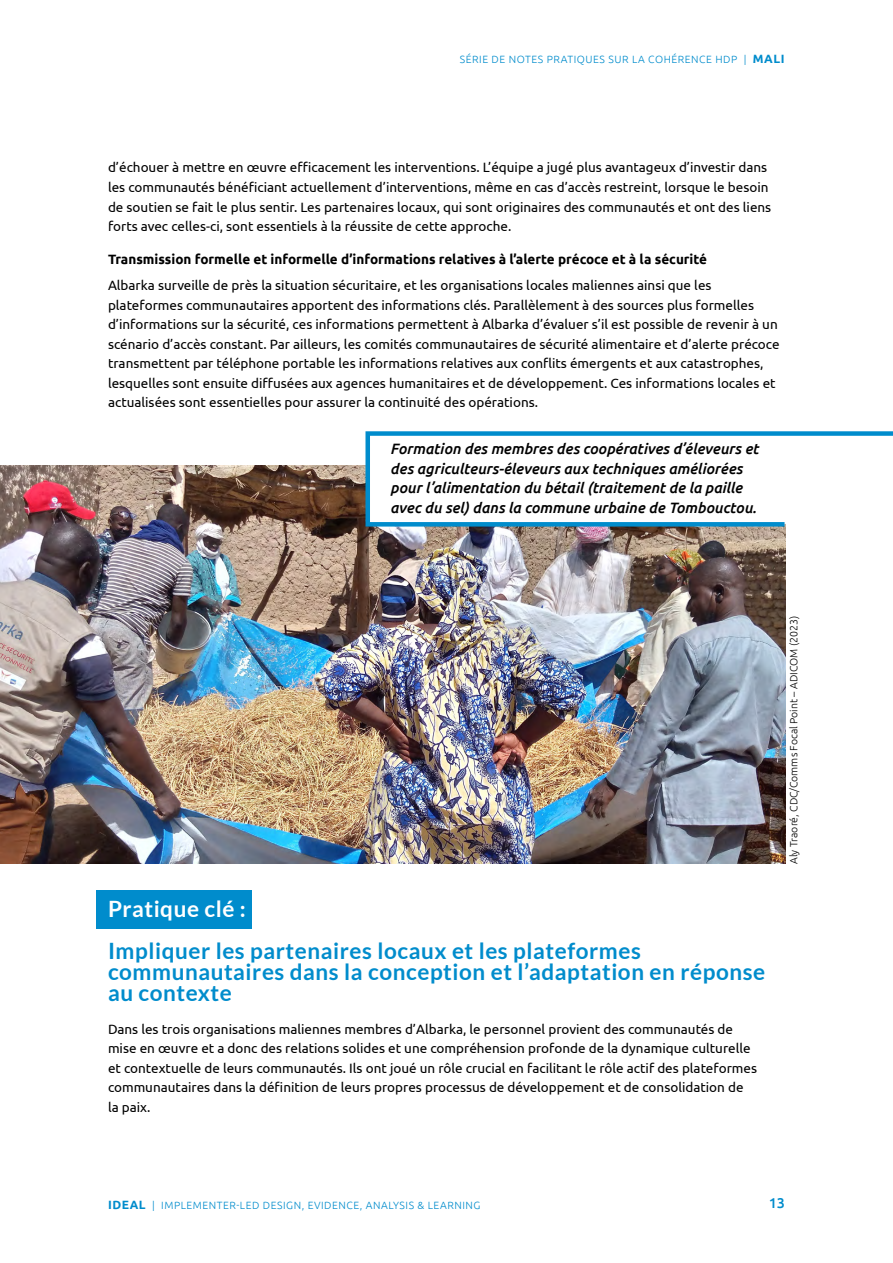
<style>
.page{position:relative;width:893px;height:1263px;background:#fff}
.page>*{position:absolute;margin:0;border:0;box-sizing:border-box;transform-origin:0 0}
.body{font:700 22.5px/21px "Lato";letter-spacing:.025em;color:#008ccc}
.body-2{font:700 22.5px "Lato";letter-spacing:.025em;color:#fff}
.photo_caption{font:italic 500 15px/19.5px "Ubuntu";color:#000}
.t1{font:500 14.25px "Ubuntu";color:#008ccc}
.body-3{font:13.5px/19.5px "Ubuntu";color:#000}
.header_4{font:700 13.5px "Ubuntu";color:#000}
.t2{font:300 10.5px "Ubuntu";letter-spacing:.05em;color:#008ccc}
.photo_credit{font:300 10.5px "Ubuntu";color:#000}
.s1{font-weight:700;font-size:12px}
</style>
<div class="page">
<div style="left:97px;top:890px;width:155px;height:38px;background:#008ccc"></div>
<img style="left:0;top:465px;width:785px;height:399px">
<svg style="left:363px;top:431px;width:530px;height:98px"></svg>
<p class="t2" style="left:460px;top:53px;width:326px">SÉRIE DE NOTES PRATIQUES SUR LA COHÉRENCE HDP | <span class="s1">MALI</span></p>
<p class="body-3" style="left:108px;top:158px;width:665px">d’échouer à mettre en œuvre efficacement les interventions. L’équipe a jugé plus avantageux d’investir dans les communautés bénéficiant actuellement d’interventions, même en cas d’accès restreint, lorsque le besoin de soutien se fait le plus sentir. Les partenaires locaux, qui sont originaires des communautés et ont des liens forts avec celles-ci, sont essentiels à la réussite de cette approche.</p>
<p class="header_4" style="left:108px;top:251px;width:601px">Transmission formelle et informelle d’informations relatives à l’alerte précoce et à la sécurité</p>
<p class="body-3" style="left:108px;top:275px;width:673px">Albarka surveille de près la situation sécuritaire, et les organisations locales maliennes ainsi que les plateformes communautaires apportent des informations clés. Parallèlement à des sources plus formelles d’informations sur la sécurité, ces informations permettent à Albarka d’évaluer s’il est possible de revenir à un scénario d’accès constant. Par ailleurs, les comités communautaires de sécurité alimentaire et d’alerte précoce transmettent par téléphone portable les informations relatives aux conflits émergents et aux catastrophes, lesquelles sont ensuite diffusées aux agences humanitaires et de développement. Ces informations locales et actualisées sont essentielles pour assurer la continuité des opérations.</p>
<p class="photo_caption" style="left:390px;top:439px;width:370px">Formation des membres des coopératives d’éleveurs et des agriculteurs-éleveurs aux techniques améliorées pour l’alimentation du bétail (traitement de la paille avec du sel) dans la commune urbaine de Tombouctou.</p>
<p class="body-2" style="left:108px;top:896px;width:139px">Pratique clé :</p>
<p class="body" style="left:108px;top:939px;width:659px">Impliquer les partenaires locaux et les plateformes communautaires dans la conception et l’adaptation en réponse au contexte</p>
<p class="body-3" style="left:108px;top:1019px;width:651px">Dans les trois organisations maliennes membres d’Albarka, le personnel provient des communautés de mise en œuvre et a donc des relations solides et une compréhension profonde de la dynamique culturelle et contextuelle de leurs communautés. Ils ont joué un rôle crucial en facilitant le rôle actif des plateformes communautaires dans la définition de leurs propres processus de développement et de consolidation de la paix.</p>
<p class="photo_credit" style="left:787px;top:864px;width:249px;rotate:-90deg">Aly Traoré, CDC/Comms Focal Point – ADICOM (2023)</p>
<p class="t2" style="left:108px;top:1198px;width:374px"><span class="s1">IDEAL</span> | IMPLEMENTER-LED DESIGN, EVIDENCE, ANALYSIS &amp; LEARNING</p>
<p class="t1" style="left:769px;top:1194px;width:18px">13</p>
</div>
